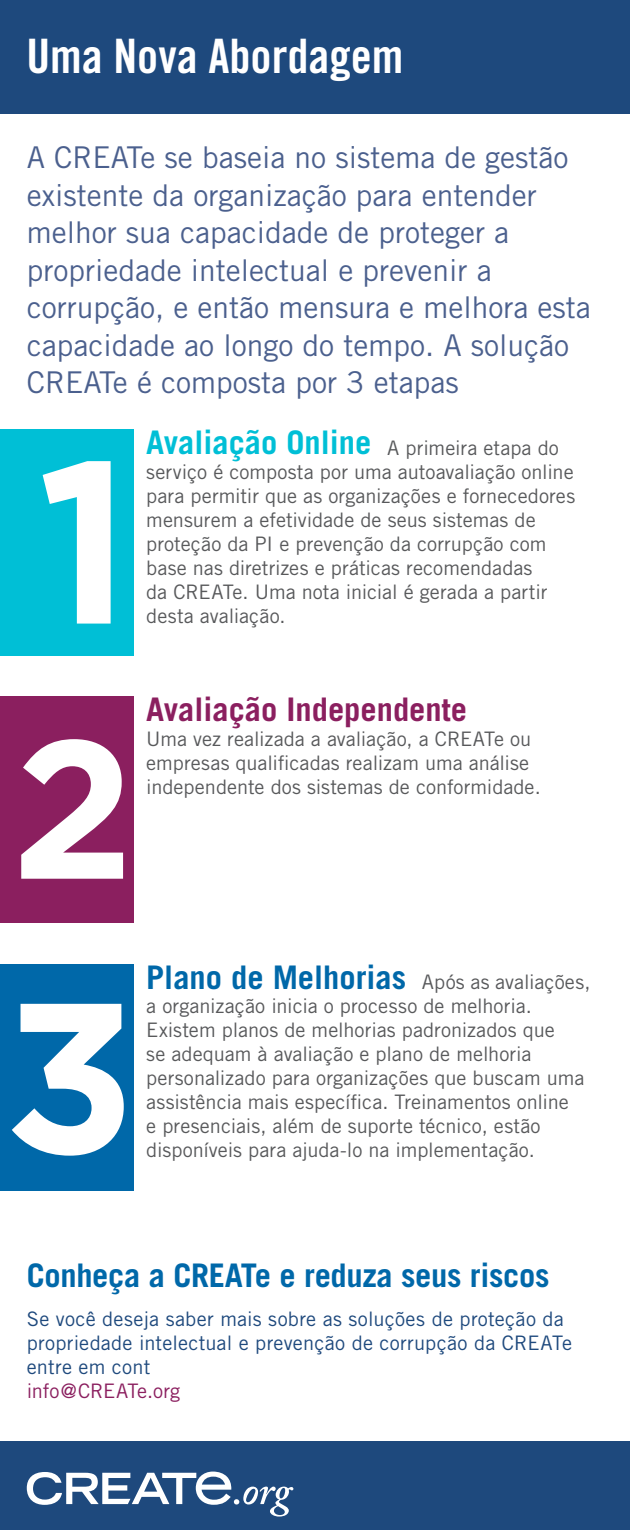
<style>
.page{position:relative;width:630px;height:1530px;background:#fff}
.page>*{position:absolute;margin:0;border:0;box-sizing:border-box;transform-origin:0 0}
.t1{font:47.5px "Trade Gothic Bold Cond Twenty";color:#fff}
.t2{font:700 32.5px "Trade Gothic";letter-spacing:-.01em;color:#0068a9}
.t3{font:700 32.5px "Trade Gothic";color:#8b1f5f}
.t4{font:700 32.5px "Trade Gothic";color:#00bfd6}
.t5{font:30px/37.5px "Trade Gothic";color:#4b608e}
.t6{font:20px/24px "Trade Gothic";color:#58595b}
.t7{font:20px/24px "Trade Gothic";letter-spacing:.01em;color:#1e497d}
.t8{font:20px "Trade Gothic";letter-spacing:-.005em;color:#8b1f5f}
</style>
<div class="page">
<div style="left:0;top:1441px;width:630px;height:89px;background:#1e497d"></div>
<svg style="left:27px;top:1472px;width:266px;height:45px"></svg>
<div style="left:0;top:0;width:630px;height:114px;background:#1e497d"></div>
<div style="left:0;top:429px;width:133px;height:227px;background:#00bfd6"></div>
<div style="left:0;top:697px;width:133px;height:226px;background:#8b1f5f"></div>
<div style="left:0;top:964px;width:133px;height:226px;background:#0068a9"></div>
<svg style="left:43px;top:461px;width:68px;height:163px"></svg>
<svg style="left:21px;top:739px;width:102px;height:140px"></svg>
<svg style="left:12px;top:1004px;width:112px;height:152px"></svg>
<h1 class="t1" style="left:26px;top:28px;width:379px">Uma Nova Abordagem</h1>
<p class="t5" style="left:27px;top:139px;width:566px">A CREATe se baseia no sistema de gestão existente da organização para entender melhor sua capacidade de proteger a propriedade intelectual e prevenir a corrupção, e então mensura e melhora esta capacidade ao longo do tempo. A solução CREATe é composta por 3 etapas</p>
<h2 class="t4" style="left:146px;top:423px;width:227px">Avaliação Online</h2>
<p class="t6" style="left:146px;top:436px;width:431px;text-indent:241px">A primeira etapa do serviço é composta por uma autoavaliação online para permitir que as organizações e fornecedores mensurem a efetividade de seus sistemas de proteção da PI e prevenção da corrupção com base nas diretrizes e práticas recomendadas<br>da CREATe. Uma nota inicial é gerada a partir desta avaliação.</p>
<h2 class="t3" style="left:146px;top:690px;width:322px">Avaliação Independente</h2>
<p class="t6" style="left:146px;top:726px;width:396px">Uma vez realizada a avaliação, a CREATe ou empresas qualificadas realizam uma análise independente dos sistemas de conformidade.</p>
<h2 class="t2" style="left:146px;top:958px;width:262px">Plano de Melhorias</h2>
<p class="t6" style="left:146px;top:970px;width:446px;text-indent:276px">Após as avaliações, a organização inicia o processo de melhoria.<br>Existem planos de melhorias padronizados que<br>se adequam à avaliação e plano de melhoria personalizado para organizações que buscam uma assistência mais específica. Treinamentos online<br>e presenciais, além de suporte técnico, estão disponíveis para ajuda-lo na implementação.</p>
<h2 class="t2" style="left:27px;top:1256px;width:524px">Conheça a CREATe e reduza seus riscos</h2>
<p class="t7" style="left:27px;top:1307px;width:547px">Se você deseja saber mais sobre as soluções de proteção da propriedade intelectual e prevenção de corrupção da CREATe entre em cont</p>
<p class="t8" style="left:27px;top:1379px;width:155px">info@CREATe.org</p>
</div>
